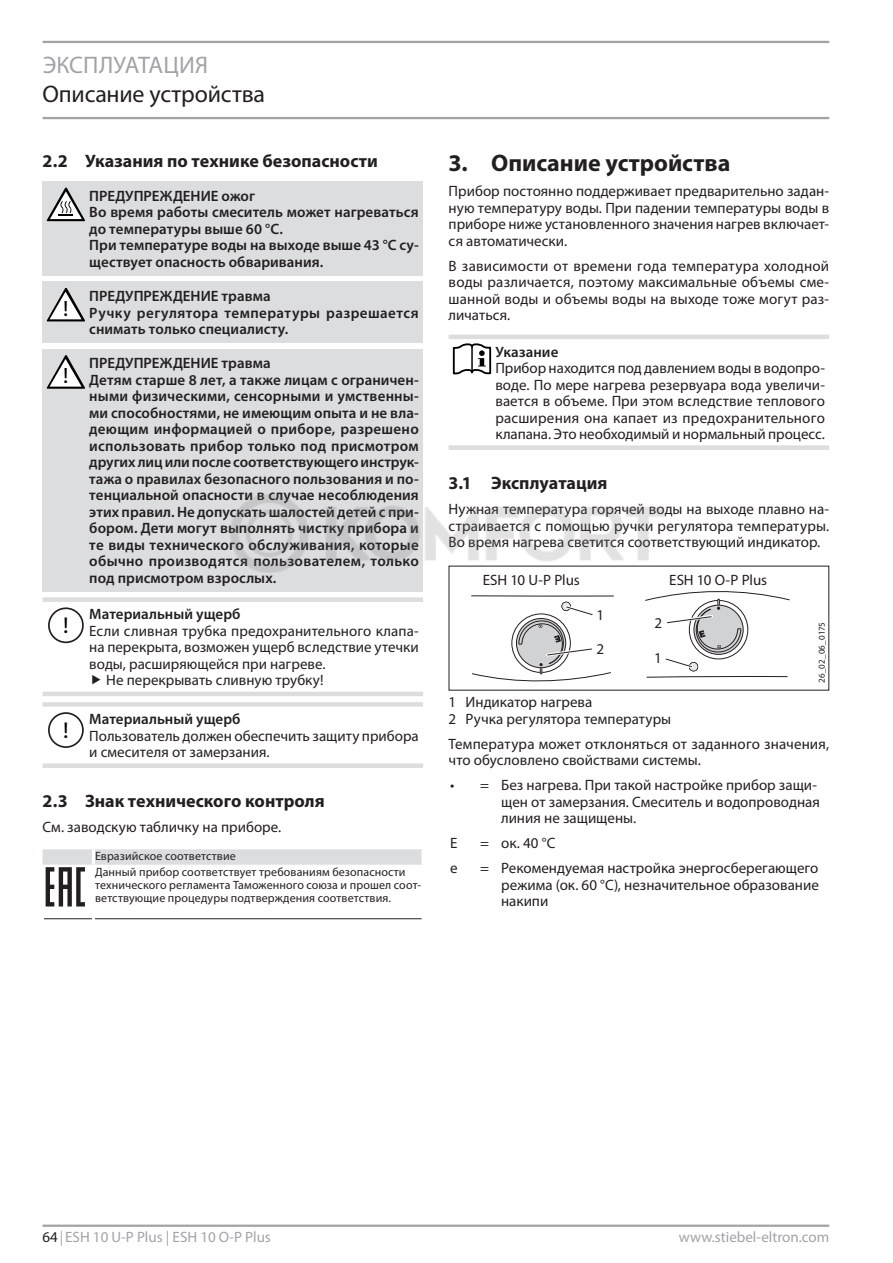
<style>
.page{position:relative;width:893px;height:1263px;background:#fff}
.page>*{position:absolute;margin:0;border:0;box-sizing:border-box;transform-origin:0 0}
.t1{font:700 24px "Myriad Pro";color:#231f20}
.t2{font:24px "Myriad Pro";letter-spacing:-.005em;color:#231f20}
.t3{font:24px "Myriad Pro";letter-spacing:.02em;color:#a1a3a6}
.t4{font:23.25px "STE Info Text";color:#000}
.t5{font:22.5px "STE Info Text";color:#000}
.t6{font:700 18px "Myriad Pro";color:#231f20}
.t7{font:15px/16.5px "Myriad Pro";color:#231f20;text-align:justify}
.t8{font:600 15px/16.5px "Myriad Pro";letter-spacing:.005em;color:#231f20}
.t9{font:15px "Myriad Pro";color:#a1a3a6}
.t10{font:12px/15.5px "Myriad Pro";letter-spacing:.01em;color:#231f20}
.t11{font:9px "Myriad Pro";letter-spacing:-.01em;color:#231f20}
.s1{color:#231f20}
</style>
<div class="page">
<hr style="left:43px;top:41px;width:786px;height:2px;background:#a1a3a6">
<hr style="left:43px;top:117px;width:786px;height:2px;background:#a1a3a6">
<hr style="left:43px;top:1224px;width:786px;height:3px;background:#a1a3a6">
<div style="left:43px;top:181px;width:380px;height:94px;background:#dcdddf"></div>
<svg style="left:47px;top:188px;width:38px;height:33px"></svg>
<div style="left:43px;top:281px;width:380px;height:62px;background:#dcdddf"></div>
<svg style="left:47px;top:288px;width:38px;height:33px"></svg>
<div style="left:43px;top:349px;width:380px;height:242px;background:#dcdddf"></div>
<svg style="left:47px;top:355px;width:38px;height:34px"></svg>
<div style="left:43px;top:597px;width:380px;height:5px;background:#dcdddf"></div>
<hr style="left:43px;top:692px;width:380px;height:4px;background:#dcdddf">
<div style="left:48px;top:607px;width:36px;height:36px;border:2px solid #231f20;border-radius:50%"></div>
<div style="left:43px;top:702px;width:380px;height:5px;background:#dcdddf"></div>
<div style="left:43px;top:763px;width:380px;height:5px;background:#dcdddf"></div>
<div style="left:48px;top:712px;width:36px;height:36px;border:2px solid #231f20;border-radius:50%"></div>
<hr style="left:44px;top:918px;width:48px;height:1px;background:#231f20">
<hr style="left:95px;top:918px;width:327px;height:1px;background:#231f20">
<hr style="left:449px;top:335px;width:380px;height:4px;background:#dcdddf">
<div style="left:449px;top:445px;width:380px;height:5px;background:#dcdddf"></div>
<svg style="left:453px;top:343px;width:38px;height:31px"></svg>
<hr style="left:471px;top:346px;width:2px;height:25px;background:#000">
<svg style="left:471px;top:595px;width:143px;height:1px"></svg>
<svg style="left:562px;top:602px;width:8px;height:8px"></svg>
<svg style="left:646px;top:676px;width:142px;height:2px"></svg>
<div style="left:689px;top:662px;width:9px;height:9px;border:1px solid #231f20;border-radius:50%"></div>
<div style="left:690px;top:663px;width:7px;height:8px;background:#e6e7e9;border-radius:50%"></div>
<svg style="left:665px;top:658px;width:27px;height:10px"></svg>
<svg style="left:645px;top:591px;width:145px;height:61px"></svg>
<svg style="left:472px;top:606px;width:139px;height:76px"></svg>
<svg style="left:43px;top:849px;width:379px;height:57px"></svg>
<img style="left:230px;top:494px;width:440px;height:89px">
<h1 class="t3" style="left:43px;top:50px;width:167px">Эксплуатация</h1>
<h1 class="t2" style="left:43px;top:79px;width:224px">Описание устройства</h1>
<p class="t6" style="left:43px;top:149px;width:337px">2.2 Указания по технике безопасности</p>
<p class="t8" style="left:89px;top:187px;width:331px">ПРЕДУПРЕЖДЕНИЕ ожог<br>Во время работы смеситель может нагреваться до температуры выше 60 °C.<br>При температуре воды на выходе выше 43 °C су&shy;ществует опасность обваривания.</p>
<h3 class="t5" style="left:63px;top:296px;width:8px">!</h3>
<p class="t8" style="left:89px;top:287px;width:331px">ПРЕДУПРЕЖДЕНИЕ травма<br>Ручку регулятора температуры разрешается снимать только специалисту.</p>
<h3 class="t5" style="left:63px;top:363px;width:8px">!</h3>
<p class="t8" style="left:89px;top:355px;width:331px">ПРЕДУПРЕЖДЕНИЕ травма<br>Детям старше 8 лет, а также лицам с ограничен&shy;ными физическими, сенсорными и умственны&shy;ми способностями, не имеющим опыта и не вла&shy;деющим информацией о приборе, разрешено использовать прибор только под присмотром других лиц или после соответствующего инструк&shy;тажа о правилах безопасного пользования и по&shy;тенциальной опасности в случае несоблюдения этих правил. Не допускать шалостей детей с при&shy;бором. Дети могут выполнять чистку прибора и те виды технического обслуживания, которые обычно производятся пользователем, только под присмотром взрослых.</p>
<h2 class="t4" style="left:62px;top:612px;width:8px">!</h2>
<p class="t8" style="left:89px;top:606px;width:153px">Материальный ущерб</p>
<p class="t7" style="left:89px;top:622px;width:331px">Если сливная трубка предохранительного клапа-</p>
<p class="t7" style="left:89px;top:639px;width:331px">на перекрыта, возможен ущерб вследствие утечки</p>
<p class="t7" style="left:89px;top:655px;width:238px">воды, расширяющейся при нагреве.</p>
<p class="t7" style="left:106px;top:672px;width:219px">Не перекрывать сливную трубку!</p>
<p class="t8" style="left:89px;top:710px;width:153px">Материальный ущерб</p>
<p class="t7" style="left:89px;top:727px;width:331px">Пользователь должен обеспечить защиту прибора и смесителя от замерзания.</p>
<p class="t6" style="left:43px;top:789px;width:284px">2.3 Знак технического контроля</p>
<p class="t7" style="left:43px;top:819px;width:240px">См. заводскую табличку на приборе.</p>
<p class="t10" style="left:95px;top:848px;width:312px">Евразийское соответствие<br>Данный прибор соответствует требованиям безопасности</p>
<p class="t10" style="left:95px;top:878px;width:327px;line-height:13.2px">технического регламента Таможенного союза и прошел соот&shy;ветствующие процедуры подтверждения соответствия.</p>
<h2 class="t4" style="left:62px;top:717px;width:8px">!</h2>
<h1 class="t1" style="left:449px;top:147px;width:283px">3. Описание устройства</h1>
<p class="t7" style="left:449px;top:183px;width:382px">Прибор постоянно поддерживает предварительно задан&shy;ную температуру воды. При падении температуры воды в приборе ниже установленного значения нагрев включает&shy;ся автоматически.</p>
<p class="t7" style="left:449px;top:257px;width:382px">В зависимости от времени года температура холодной воды различается, поэтому максимальные объемы сме&shy;шанной воды и объемы воды на выходе тоже могут раз&shy;личаться.</p>
<p class="t8" style="left:495px;top:343px;width:65px">Указание</p>
<p class="t7" style="left:495px;top:360px;width:331px">Прибор находится под давлением воды в водопро&shy;воде. По мере нагрева резервуара вода увеличи&shy;вается в объеме. При этом вследствие теплового расширения она капает из предохранительного клапана. Это необходимый и нормальный процесс.</p>
<p class="t6" style="left:449px;top:471px;width:160px">3.1 Эксплуатация</p>
<p class="t7" style="left:449px;top:501px;width:382px">Нужная температура горячей воды на выходе плавно на&shy;страивается с помощью ручки регулятора температуры.<br>Во время нагрева светится соответствующий индикатор.</p>
<p class="t7" style="left:483px;top:571px;width:99px">ESH 10 U-P Plus</p>
<p class="t7" style="left:669px;top:571px;width:99px">ESH 10 O-P Plus</p>
<p class="t7" style="left:597px;top:607px;width:9px">1</p>
<p class="t7" style="left:654px;top:650px;width:9px">1</p>
<p class="t7" style="left:655px;top:614px;width:9px">2</p>
<p class="t7" style="left:597px;top:641px;width:9px">2</p>
<p class="t11" style="left:816px;top:683px;width:62px;rotate:-90deg">26_02_06_0175</p>
<p class="t7" style="left:449px;top:693px;width:224px">1 Индикатор нагрева<br>2 Ручка регулятора температуры</p>
<p class="t7" style="left:449px;top:735px;width:382px">Температура может отклоняться от заданного значения, что обусловлено свойствами системы.</p>
<p class="t7" style="left:501px;top:776px;width:320px;text-align:left;text-indent:-51px">• = Без нагрева. При такой настройке прибор защи&shy;щен от замерзания. Смеситель и водопроводная линия не защищены.</p>
<p class="t7" style="left:450px;top:834px;width:9px">E</p>
<p class="t7" style="left:480px;top:834px;width:77px">= ок. 40 °C</p>
<p class="t7" style="left:450px;top:859px;width:9px">e</p>
<p class="t7" style="left:501px;top:859px;width:319px;text-indent:-21px">= Рекомендуемая настройка энергосберегающего режима (ок. 60 °C), незначительное образование накипи</p>
<p class="t9" style="left:43px;top:1227px;width:230px"><span class="s1">64</span>| ESH 10 U-P Plus | ESH 10 O-P Plus</p>
<p class="t9" style="left:679px;top:1227px;width:152px">www.stiebel-eltron.com</p>
</div>
